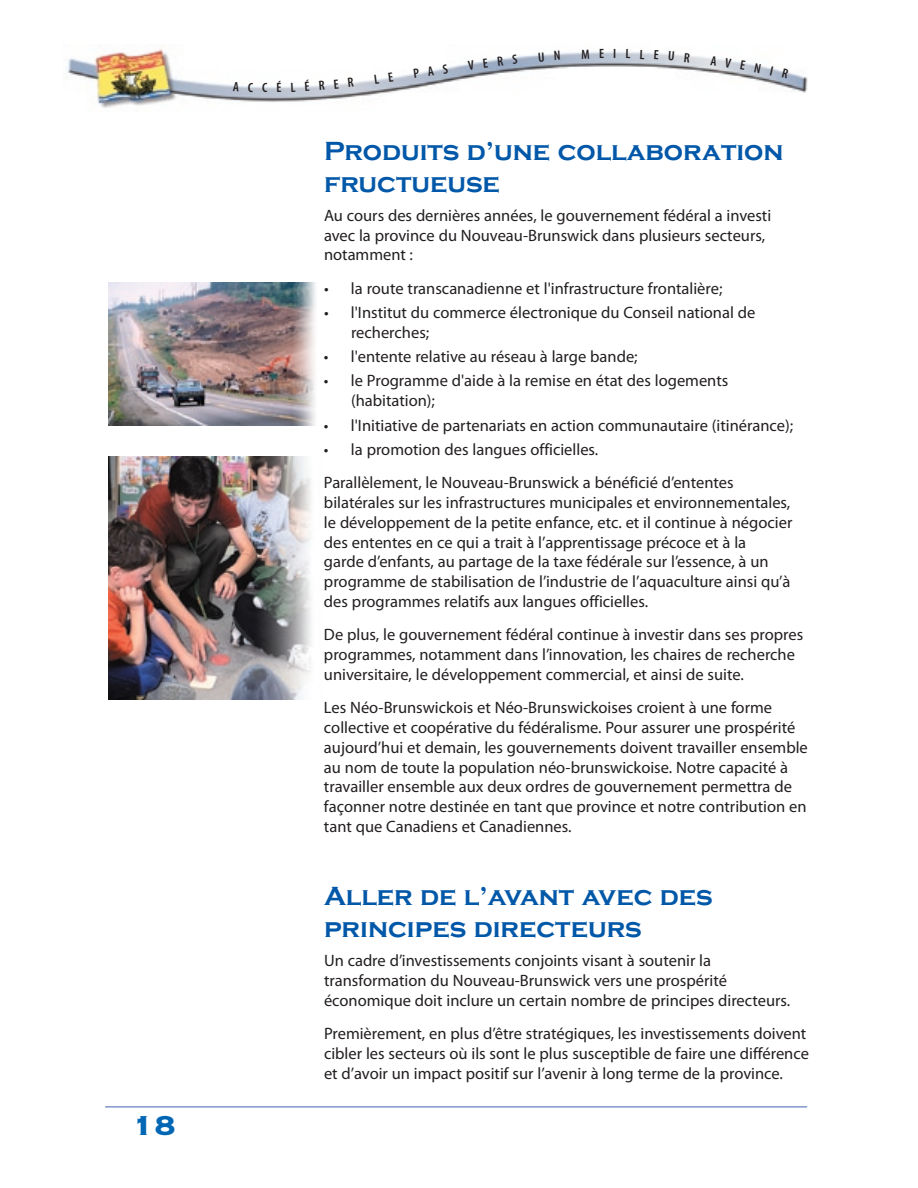
<style>
.page{position:relative;width:918px;height:1188px;background:#fff}
.page>*{position:absolute;margin:0;border:0;box-sizing:border-box;transform-origin:0 0}
.t1{font:36px "Copperplate Thirty Three BC";color:#0167b4}
.t2{font:700 27px/32.4px "Copperplate Gothic";color:#0157a8}
.t3{font:16.5px/19.8px "Myriad Pro";color:#231f20}
.t4{font:600 condensed 13.5px "Myriad Pro";color:#231f20}
</style>
<div class="page">
<img style="left:108px;top:283px;width:208px;height:142px">
<img style="left:108px;top:457px;width:203px;height:243px">
<img style="left:67px;top:44px;width:741px;height:64px">
<hr style="left:105px;top:1106px;width:702px;height:2px;background:#8295cb">
<svg style="left:233px;top:81px;width:6px;height:10px"></svg>
<svg style="left:248px;top:82px;width:5px;height:10px"></svg>
<svg style="left:277px;top:81px;width:4px;height:11px"></svg>
<svg style="left:291px;top:82px;width:4px;height:10px"></svg>
<svg style="left:305px;top:79px;width:5px;height:12px"></svg>
<svg style="left:319px;top:80px;width:6px;height:10px"></svg>
<svg style="left:334px;top:79px;width:5px;height:10px"></svg>
<svg style="left:348px;top:77px;width:6px;height:10px"></svg>
<svg style="left:374px;top:72px;width:19px;height:12px"></svg>
<svg style="left:414px;top:64px;width:34px;height:14px"></svg>
<svg style="left:468px;top:58px;width:20px;height:12px"></svg>
<svg style="left:497px;top:56px;width:7px;height:10px"></svg>
<svg style="left:512px;top:54px;width:6px;height:10px"></svg>
<svg style="left:539px;top:52px;width:5px;height:10px"></svg>
<svg style="left:554px;top:51px;width:6px;height:9px"></svg>
<svg style="left:582px;top:49px;width:7px;height:10px"></svg>
<svg style="left:614px;top:49px;width:2px;height:9px"></svg>
<svg style="left:626px;top:49px;width:4px;height:9px"></svg>
<svg style="left:640px;top:49px;width:5px;height:10px"></svg>
<svg style="left:654px;top:50px;width:5px;height:10px"></svg>
<svg style="left:669px;top:51px;width:5px;height:10px"></svg>
<svg style="left:684px;top:52px;width:6px;height:10px"></svg>
<svg style="left:710px;top:55px;width:7px;height:10px"></svg>
<svg style="left:725px;top:57px;width:7px;height:11px"></svg>
<svg style="left:740px;top:60px;width:6px;height:10px"></svg>
<svg style="left:754px;top:63px;width:7px;height:10px"></svg>
<svg style="left:770px;top:66px;width:3px;height:9px"></svg>
<svg style="left:782px;top:69px;width:7px;height:10px"></svg>
<h1 class="t1" style="left:132px;top:1107px;width:45px">18</h1>
<p class="t4" style="left:262px;top:80px;width:7px">C</p>
<p class="t4" style="left:599px;top:46px;width:7px">E</p>
<h2 class="t2" style="left:324px;top:135px;width:461px">Produits d’une collaboration fructueuse</h2>
<p class="t3" style="left:324px;top:206px;width:449px">Au cours des dernières années, le gouvernement fédéral a investi avec la province du Nouveau-Brunswick dans plusieurs secteurs, notamment :</p>
<p class="t3" style="left:324px;top:279px;width:400px">• la route transcanadienne et l'infrastructure frontalière;</p>
<p class="t3" style="left:351px;top:303px;width:406px;text-indent:-27px">• l'Institut du commerce électronique du Conseil national de recherches;</p>
<p class="t3" style="left:324px;top:347px;width:315px">• l'entente relative au réseau à large bande;</p>
<p class="t3" style="left:351px;top:371px;width:379px;text-indent:-27px">• le Programme d'aide à la remise en état des logements (habitation);</p>
<p class="t3" style="left:324px;top:415px;width:471px">• l'Initiative de partenariats en action communautaire (itinérance);</p>
<p class="t3" style="left:324px;top:433px;width:411px;line-height:33.3px">• la promotion des langues officielles.<br>Parallèlement, le Nouveau-Brunswick a bénéficié d’ententes</p>
<p class="t3" style="left:324px;top:493px;width:470px">bilatérales sur les infrastructures municipales et environnementales, le développement de la petite enfance, etc. et il continue à négocier des ententes en ce qui a trait à l’apprentissage précoce et à la<br>garde d’enfants, au partage de la taxe fédérale sur l’essence, à un programme de stabilisation de l’industrie de l’aquaculture ainsi qu’à des programmes relatifs aux langues officielles.</p>
<p class="t3" style="left:324px;top:625px;width:481px">De plus, le gouvernement fédéral continue à investir dans ses propres programmes, notamment dans l’innovation, les chaires de recherche universitaire, le développement commercial, et ainsi de suite.</p>
<p class="t3" style="left:324px;top:698px;width:485px">Les Néo-Brunswickois et Néo-Brunswickoises croient à une forme collective et coopérative du fédéralisme. Pour assurer une prospérité aujourd’hui et demain, les gouvernements doivent travailler ensemble au nom de toute la population néo-brunswickoise. Notre capacité à travailler ensemble aux deux ordres de gouvernement permettra de façonner notre destinée en tant que province et notre contribution en tant que Canadiens et Canadiennes.</p>
<h2 class="t2" style="left:324px;top:880px;width:390px">Aller de l’avant avec des principes directeurs</h2>
<p class="t3" style="left:324px;top:951px;width:468px">Un cadre d’investissements conjoints visant à soutenir la transformation du Nouveau-Brunswick vers une prospérité économique doit inclure un certain nombre de principes directeurs.</p>
<p class="t3" style="left:324px;top:1024px;width:487px">Premièrement, en plus d’être stratégiques, les investissements doivent cibler les secteurs où ils sont le plus susceptible de faire une différence et d’avoir un impact positif sur l’avenir à long terme de la province.</p>
</div>
